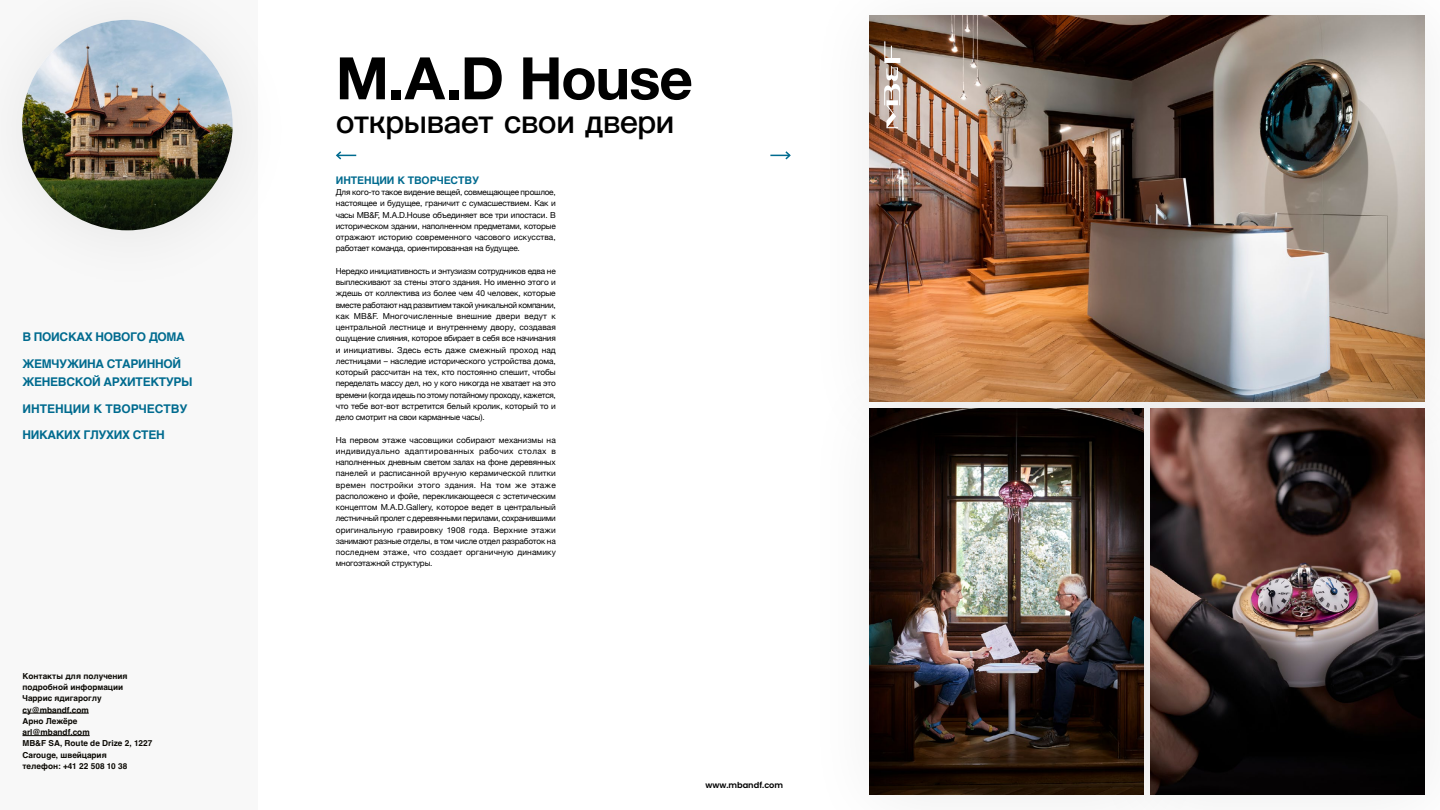
<style>
.page{position:relative;width:1440px;height:810px;background:#fff}
.page>*{position:absolute;margin:0;border:0;box-sizing:border-box;transform-origin:0 0}
.t1{font:700 58.57px "Helvetica Neue";letter-spacing:-.025em;color:#000}
.t2{font:500 31.8px "Ping Fang TC";letter-spacing:-.02em;color:#000}
.t3{font:700 12px/26.2px "Helvetica";letter-spacing:-.025em;color:#006b8f}
.t4{font:700 10.5px "Helvetica";letter-spacing:-.005em;color:#006b8f}
.t5{font:8.25px/11.2px "Helvetica Neue";letter-spacing:-.025em;color:#000;text-align:justify}
.t6{font:700 8.25px/11.2px "Helvetica";color:#0b0904}
.t7{font:600 8.25px "Poppins";color:#000}
</style>
<div class="page">
<div style="left:0;top:0;width:257px;height:810px;background:#f8f8f8"></div>
<div style="left:0;top:0;width:301px;height:301px;background:#f7f7f7"></div>
<img style="left:22px;top:20px;width:211px;height:210px;border-radius:105px">
<hr style="left:22px;top:713px;width:67px;height:1px;background:#0b0904">
<hr style="left:22px;top:735px;width:68px;height:1px;background:#0b0904">
<svg style="left:336px;top:151px;width:20px;height:9px"></svg>
<svg style="left:770px;top:151px;width:21px;height:9px"></svg>
<img style="left:869px;top:15px;width:556px;height:781px">
<h3 class="t3" style="left:22px;top:325px;width:164px">В ПОИСКАХ НОВОГО ДОМА<br>ЖЕМЧУЖИНА СТАРИННОЙ</h3>
<h3 class="t3" style="left:22px;top:370px;width:172px">ЖЕНЕВСКОЙ АРХИТЕКТУРЫ<br>ИНТЕНЦИИ К ТВОРЧЕСТВУ<br>НИКАКИХ ГЛУХИХ СТЕН</h3>
<p class="t6" style="left:22px;top:671px;width:131px">Контакты для получения подробной информации<br>Чаррис ядигароглу cy@mbandf.com<br>Арно Лежёре<br>arl@mbandf.com<br>MB&amp;F SA, Route de Drize 2, 1227<br>Carouge, швейцария<br>телефон: +41 22 508 10 38</p>
<h1 class="t1" style="left:336px;top:32px;width:359px">M.A.D House</h1>
<h2 class="t2" style="left:336px;top:102px;width:340px">открывает свои двери</h2>
<p class="t4" style="left:336px;top:174px;width:145px">ИНТЕНЦИИ К ТВОРЧЕСТВУ</p>
<p class="t5" style="left:336px;top:187px;width:222px">Для кого-то такое видение вещей, совмещающее прошлое, настоящее и будущее, граничит с сумасшествием. Как и часы MB&amp;F, M.A.D.House объединяет все три ипостаси. В историческом здании, наполненном предметами, которые отражают историю современного часового искусства, работает команда, ориентированная на будущее.</p>
<p class="t5" style="left:336px;top:266px;width:222px">Нередко инициативность и энтузиазм сотрудников едва не выплескивают за стены этого здания. Но именно этого и ждешь от коллектива из более чем 40 человек, которые вместе работают над развитием такой уникальной компании, как MB&amp;F. Многочисленные внешние двери ведут к центральной лестнице и внутреннему двору, создавая ощущение слияния, которое вбирает в себя все начинания и инициативы. Здесь есть даже смежный проход над лестницами – наследие исторического устройства дома, который рассчитан на тех, кто постоянно спешит, чтобы переделать массу дел, но у кого никогда не хватает на это времени (когда идешь по этому потайному проходу, кажется, что тебе вот-вот встретится белый кролик, который то и дело смотрит на свои карманные часы).</p>
<p class="t5" style="left:336px;top:434px;width:222px">На первом этаже часовщики собирают механизмы на индивидуально адаптированных рабочих столах в наполненных дневным светом залах на фоне деревянных панелей и расписанной вручную керамической плитки времен постройки этого здания. На том же этаже расположено и фойе, перекликающееся с эстетическим концептом M.A.D.Gallery, которое ведет в центральный лестничный пролет с деревянными перилами, сохранившими оригинальную гравировку 1908 года. Верхние этажи занимают разные отделы, в том числе отдел разработок на последнем этаже, что создает органичную динамику многоэтажной структуры.</p>
<p class="t7" style="left:705px;top:780px;width:79px">www.mbandf.com</p>
</div>
